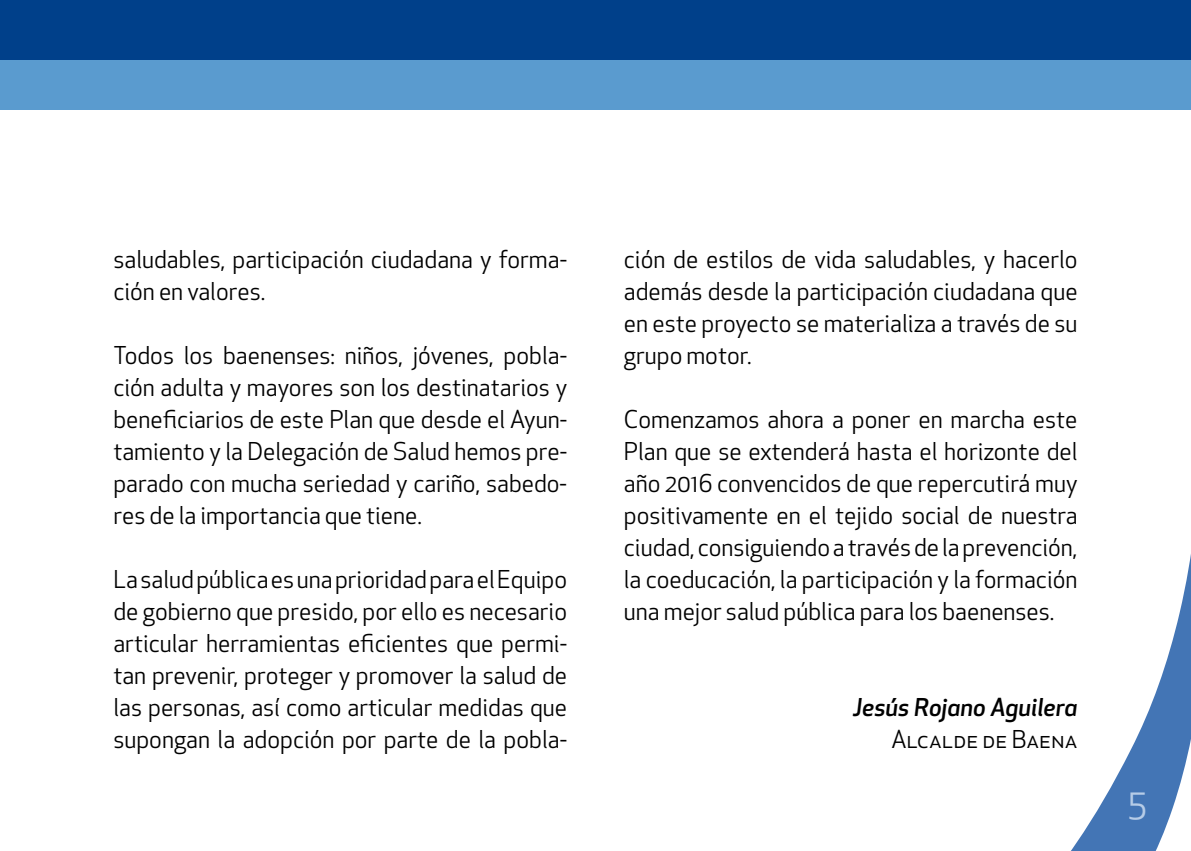
<style>
.page{position:relative;width:1191px;height:851px;background:#fff}
.page>*{position:absolute;margin:0;border:0;box-sizing:border-box;transform-origin:0 0}
.t1{font:36px "Apex New";color:#b6cce7}
.t2{font:24px/32px "Apex New";color:#000;text-align:justify}
.t3{font:italic 500 24px "Apex New";color:#000}
</style>
<div class="page">
<svg style="left:1071px;top:554px;width:120px;height:296px"></svg>
<div style="left:0;top:33px;width:1191px;height:76px;background:#5a9bcf"></div>
<div style="left:0;top:0;width:1191px;height:59px;background:#00408a"></div>
<p class="t2" style="left:113px;top:243px;width:455px">saludables, participación ciudadana y forma&shy;ción en valores.</p>
<p class="t2" style="left:113px;top:339px;width:455px">Todos los baenenses: niños, jóvenes, pobla&shy;ción adulta y mayores son los destinatarios y beneficiarios de este Plan que desde el Ayun&shy;tamiento y la Delegación de Salud hemos pre&shy;parado con mucha seriedad y cariño, sabedo&shy;res de la importancia que tiene.</p>
<p class="t2" style="left:113px;top:563px;width:455px">La salud pública es una prioridad para el Equipo de gobierno que presido, por ello es necesario articular herramientas eficientes que permi&shy;tan prevenir, proteger y promover la salud de las personas, así como articular medidas que supongan la adopción por parte de la pobla-</p>
<p class="t2" style="left:624px;top:243px;width:455px">ción de estilos de vida saludables, y hacerlo además desde la participación ciudadana que en este proyecto se materializa a través de su grupo motor.</p>
<p class="t2" style="left:624px;top:403px;width:455px">Comenzamos ahora a poner en marcha este Plan que se extenderá hasta el horizonte del año 2016 convencidos de que repercutirá muy positivamente en el tejido social de nuestra ciudad, consiguiendo a través de la prevención, la coeducación, la participación y la formación una mejor salud pública para los baenenses.</p>
<p class="t3" style="left:853px;top:690px;width:226px">Jesús Rojano Aguilera</p>
<p class="t2" style="left:891px;top:723px;width:188px">Alcalde de Baena</p>
<h1 class="t1" style="left:1128px;top:779px;width:19px">5</h1>
</div>
